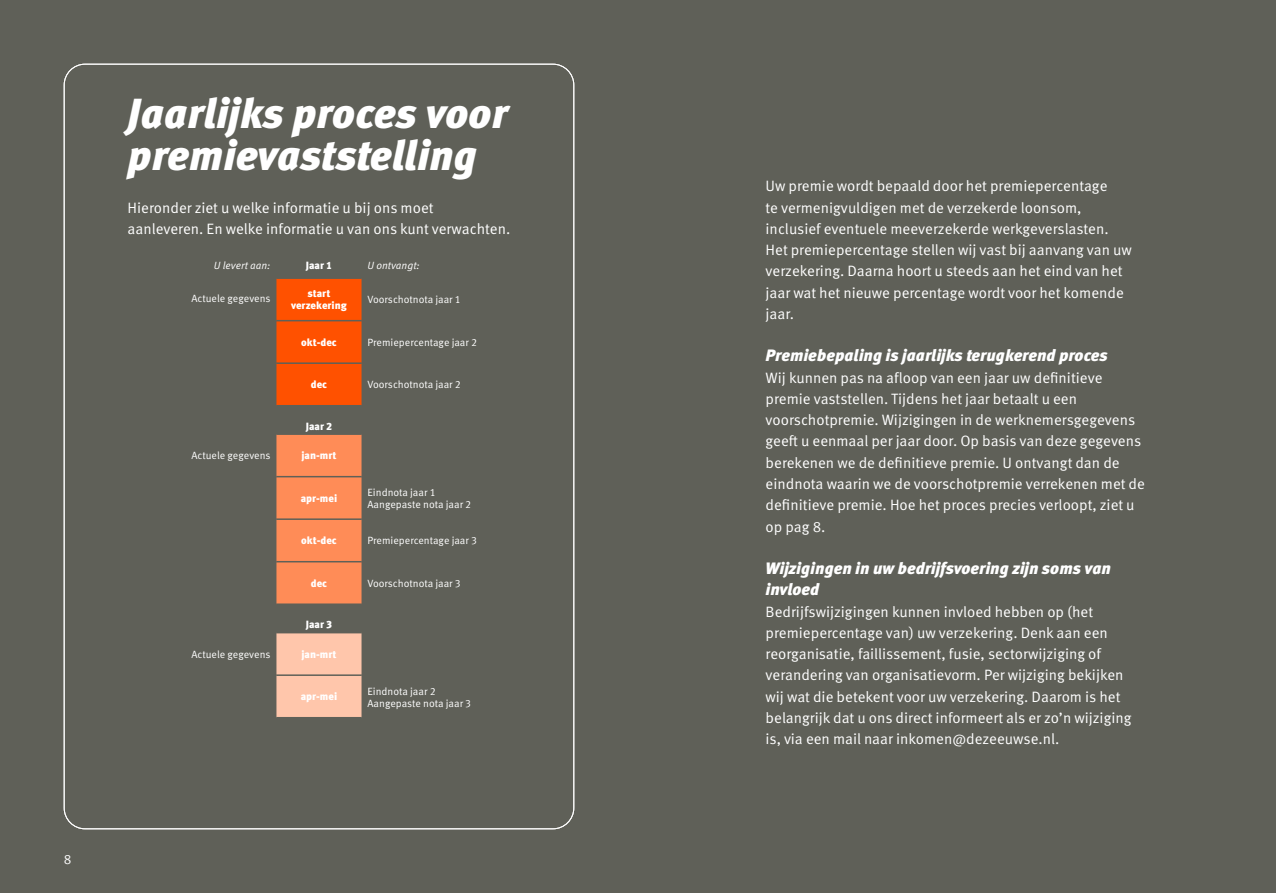
<style>
.page{position:relative;width:1276px;height:893px;background:#fff}
.page>*{position:absolute;margin:0;border:0;box-sizing:border-box;transform-origin:0 0}
.t1{font:italic 900 42px/42.5px "Meta OT";color:#fff}
.t2{font:italic 900 16.5px/21.3px "Meta OT";color:#fff}
.t3{font:15px/21.3px "Meta OT Norm";color:#fff}
.t4{font:13.5px "Meta OT Norm";color:#fff}
.t5{font:10.5px/12px "Meta OT Norm";color:#fff}
.t6{font:900 10.5px/12px "Meta OT";color:#fff;text-align:center}
.t7{font:10.5px "Meta OT Norm Ita";color:#fff}
</style>
<div class="page">
<div style="left:0;top:0;width:637px;height:893px;background:#5f6058"></div>
<div style="left:637px;top:0;width:639px;height:893px;background:#5f6058"></div>
<div style="left:765px;top:106px;width:383px;height:43px;border:3px solid #5f6058;border-radius:9px"></div>
<div style="left:276px;top:279px;width:85px;height:126px;background:#ff5100"></div>
<div style="left:276px;top:435px;width:85px;height:168px;background:#ff8c57"></div>
<div style="left:276px;top:633px;width:85px;height:84px;background:#ffc6ab"></div>
<hr style="left:128px;top:277px;width:148px;height:2px;background:#5f6058">
<hr style="left:276px;top:277px;width:85px;height:2px;background:#5f6058">
<hr style="left:361px;top:277px;width:149px;height:2px;background:#5f6058">
<hr style="left:128px;top:320px;width:148px;height:1px;background:#5f6058">
<hr style="left:276px;top:320px;width:85px;height:1px;background:#5f6058">
<hr style="left:361px;top:320px;width:149px;height:1px;background:#5f6058">
<hr style="left:128px;top:362px;width:148px;height:2px;background:#5f6058">
<hr style="left:276px;top:362px;width:85px;height:2px;background:#5f6058">
<hr style="left:361px;top:362px;width:149px;height:2px;background:#5f6058">
<hr style="left:128px;top:405px;width:148px;height:1px;background:#5f6058">
<hr style="left:276px;top:405px;width:85px;height:1px;background:#5f6058">
<hr style="left:361px;top:405px;width:149px;height:1px;background:#5f6058">
<hr style="left:128px;top:433px;width:148px;height:2px;background:#5f6058">
<hr style="left:276px;top:433px;width:85px;height:2px;background:#5f6058">
<hr style="left:361px;top:433px;width:149px;height:2px;background:#5f6058">
<hr style="left:128px;top:476px;width:148px;height:1px;background:#5f6058">
<hr style="left:276px;top:476px;width:85px;height:1px;background:#5f6058">
<hr style="left:361px;top:476px;width:149px;height:1px;background:#5f6058">
<hr style="left:128px;top:518px;width:148px;height:2px;background:#5f6058">
<hr style="left:276px;top:518px;width:85px;height:2px;background:#5f6058">
<hr style="left:361px;top:518px;width:149px;height:2px;background:#5f6058">
<hr style="left:128px;top:561px;width:148px;height:1px;background:#5f6058">
<hr style="left:276px;top:561px;width:85px;height:1px;background:#5f6058">
<hr style="left:361px;top:561px;width:149px;height:1px;background:#5f6058">
<hr style="left:128px;top:603px;width:148px;height:2px;background:#5f6058">
<hr style="left:276px;top:603px;width:85px;height:2px;background:#5f6058">
<hr style="left:361px;top:603px;width:149px;height:2px;background:#5f6058">
<hr style="left:128px;top:632px;width:148px;height:1px;background:#5f6058">
<hr style="left:276px;top:632px;width:85px;height:1px;background:#5f6058">
<hr style="left:361px;top:632px;width:149px;height:1px;background:#5f6058">
<hr style="left:128px;top:674px;width:148px;height:2px;background:#5f6058">
<hr style="left:276px;top:674px;width:85px;height:2px;background:#5f6058">
<hr style="left:361px;top:674px;width:149px;height:2px;background:#5f6058">
<hr style="left:128px;top:717px;width:148px;height:1px;background:#5f6058">
<hr style="left:276px;top:717px;width:85px;height:1px;background:#5f6058">
<hr style="left:361px;top:717px;width:149px;height:1px;background:#5f6058">
<h1 class="t1" style="left:128px;top:94px;width:382px">Jaarlijks proces voor premievaststelling</h1>
<p class="t3" style="left:128px;top:197px;width:384px">Hieronder ziet u welke informatie u bij ons moet aanleveren. En welke informatie u van ons kunt verwachten.</p>
<p class="t7" style="left:214px;top:259px;width:58px">U levert aan:</p>
<p class="t6" style="left:306px;top:260px;width:28px">Jaar 1</p>
<p class="t7" style="left:367px;top:259px;width:54px">U ontvangt:</p>
<p class="t5" style="left:191px;top:293px;width:81px">Actuele gegevens</p>
<p class="t6" style="left:291px;top:288px;width:57px">start verzekering</p>
<p class="t5" style="left:367px;top:294px;width:95px">Voorschotnota jaar 1</p>
<p class="t6" style="left:301px;top:337px;width:37px">okt-dec</p>
<p class="t5" style="left:367px;top:336px;width:111px">Premiepercentage jaar 2</p>
<p class="t6" style="left:311px;top:379px;width:18px">dec</p>
<p class="t5" style="left:367px;top:379px;width:95px">Voorschotnota jaar 2</p>
<p class="t6" style="left:306px;top:421px;width:28px">Jaar 2</p>
<p class="t5" style="left:191px;top:450px;width:81px">Actuele gegevens</p>
<p class="t6" style="left:301px;top:450px;width:37px">jan-mrt</p>
<p class="t6" style="left:301px;top:493px;width:38px">apr-mei</p>
<p class="t5" style="left:367px;top:486px;width:105px">Eindnota jaar 1<br>Aangepaste nota jaar 2</p>
<p class="t6" style="left:301px;top:535px;width:37px">okt-dec</p>
<p class="t5" style="left:367px;top:535px;width:111px">Premiepercentage jaar 3</p>
<p class="t6" style="left:311px;top:578px;width:18px">dec</p>
<p class="t5" style="left:367px;top:577px;width:95px">Voorschotnota jaar 3</p>
<p class="t6" style="left:306px;top:619px;width:28px">Jaar 3</p>
<p class="t5" style="left:191px;top:648px;width:81px">Actuele gegevens</p>
<p class="t6" style="left:301px;top:649px;width:37px">jan-mrt</p>
<p class="t6" style="left:301px;top:691px;width:38px">apr-mei</p>
<p class="t5" style="left:367px;top:685px;width:105px">Eindnota jaar 2<br>Aangepaste nota jaar 3</p>
<p class="t4" style="left:64px;top:852px;width:9px">8</p>
<p class="t3" style="left:765px;top:176px;width:368px">Uw premie wordt bepaald door het premiepercentage<br>te vermenigvuldigen met de verzekerde loonsom, inclusief eventuele meeverzekerde werkgeverslasten.<br>Het premiepercentage stellen wij vast bij aanvang van uw verzekering. Daarna hoort u steeds aan het eind van het jaar wat het nieuwe percentage wordt voor het komende jaar.</p>
<p class="t2" style="left:765px;top:346px;width:344px">Premiebepaling is jaarlijks terugkerend proces</p>
<p class="t3" style="left:765px;top:367px;width:381px">Wij kunnen pas na afloop van een jaar uw definitieve premie vaststellen. Tijdens het jaar betaalt u een voorschotpremie. Wijzigingen in de werknemersgegevens geeft u eenmaal per jaar door. Op basis van deze gegevens berekenen we de definitieve premie. U ontvangt dan de eindnota waarin we de voorschotpremie verrekenen met de definitieve premie. Hoe het proces precies verloopt, ziet u op pag 8.</p>
<p class="t2" style="left:765px;top:558px;width:347px">Wijzigingen in uw bedrijfsvoering zijn soms van invloed</p>
<p class="t3" style="left:765px;top:601px;width:367px">Bedrijfswijzigingen kunnen invloed hebben op (het premiepercentage van) uw verzekering. Denk aan een reorganisatie, faillissement, fusie, sectorwijziging of verandering van organisatievorm. Per wijziging bekijken wij wat die betekent voor uw verzekering. Daarom is het belangrijk dat u ons direct informeert als er zo’n wijziging is, via een mail naar inkomen@dezeeuwse.nl.</p>
</div>
